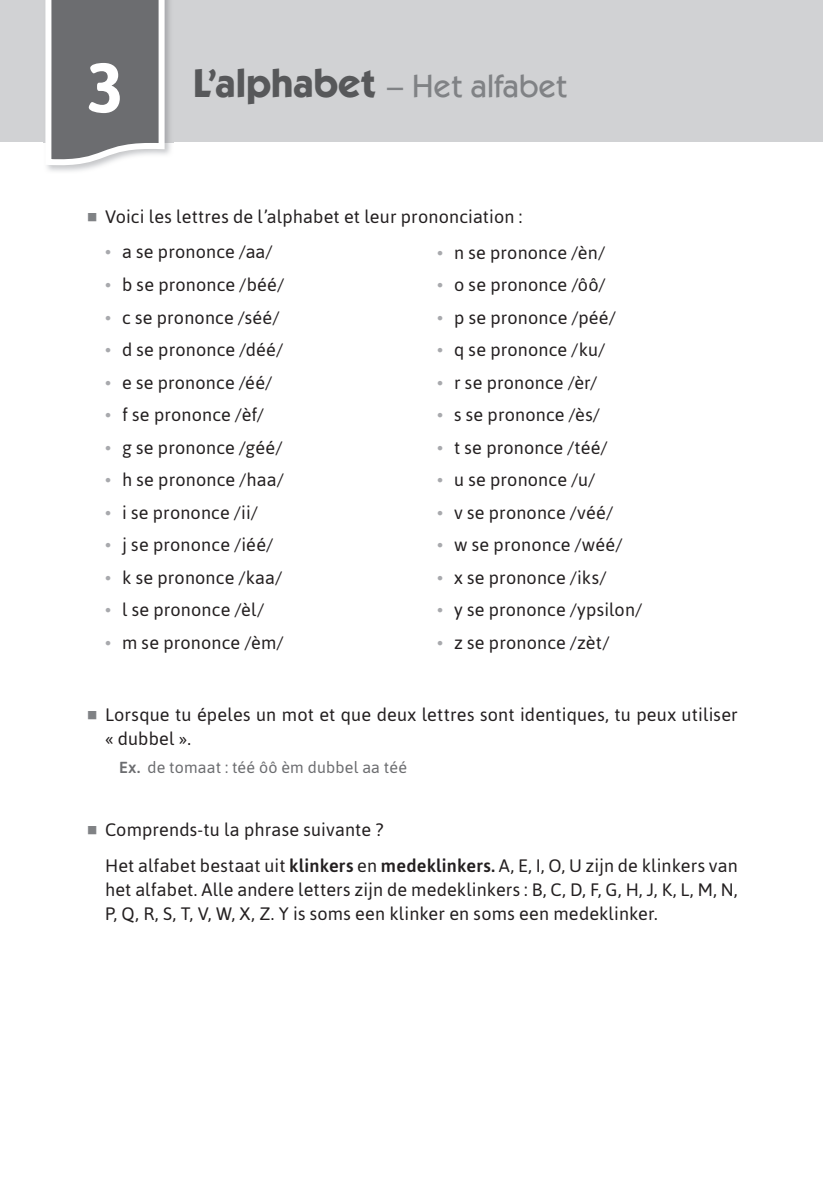
<style>
.page{position:relative;width:823px;height:1191px;background:#fff}
.page>*{position:absolute;margin:0;border:0;box-sizing:border-box;transform-origin:0 0}
.t1{font:700 70px "Asap";color:#fff}
.t2{font:500 32px "ITC Kabel Std";color:#808285}
.t3{font:18px/24px "Asap";letter-spacing:.01em;color:#231f20}
.t4{font:16px "Asap";letter-spacing:.015em;color:#6c6d70}
.s1{font-weight:700;font-size:40px;color:#57585a}
.s2{color:#a8a9ad}
.s3{font-weight:500}
</style>
<div class="page">
<div style="left:0;top:0;width:822px;height:142px;background:#d1d2d4"></div>
<img style="left:47px;top:0;width:126px;height:172px">
<svg style="left:43px;top:0;width:124px;height:168px;background:#898a8c"></svg>
<h1 class="t1" style="left:86px;top:41px;width:39px">3</h1>
<h2 class="t2" style="left:193px;top:67px;width:375px"><span class="s1">L’alphabet</span> – Het alfabet</h2>
<p class="t3" style="left:105px;top:204px;width:418px">Voici les lettres de l’alphabet et leur prononciation :</p>
<p class="t3" style="left:105px;top:239px;width:169px"><span class="s2">•</span> a se prononce /aa/</p>
<p class="t3" style="left:105px;top:272px;width:180px"><span class="s2">•</span> b se prononce /béé/</p>
<p class="t3" style="left:105px;top:304px;width:176px"><span class="s2">•</span> c se prononce /séé/</p>
<p class="t3" style="left:105px;top:337px;width:179px"><span class="s2">•</span> d se prononce /déé/</p>
<p class="t3" style="left:105px;top:369px;width:169px"><span class="s2">•</span> e se prononce /éé/</p>
<p class="t3" style="left:105px;top:402px;width:160px"><span class="s2">•</span> f se prononce /èf/</p>
<p class="t3" style="left:105px;top:434px;width:179px"><span class="s2">•</span> g se prononce /géé/</p>
<p class="t3" style="left:105px;top:467px;width:180px"><span class="s2">•</span> h se prononce /haa/</p>
<p class="t3" style="left:105px;top:499px;width:154px"><span class="s2">•</span> i se prononce /ii/</p>
<p class="t3" style="left:105px;top:532px;width:170px"><span class="s2">•</span> j se prononce /iéé/</p>
<p class="t3" style="left:105px;top:565px;width:179px"><span class="s2">•</span> k se prononce /kaa/</p>
<p class="t3" style="left:105px;top:597px;width:160px"><span class="s2">•</span> l se prononce /èl/</p>
<p class="t3" style="left:105px;top:630px;width:180px"><span class="s2">•</span> m se prononce /èm/</p>
<p class="t3" style="left:437px;top:239px;width:169px"><span class="s2">•</span> n se prononce /èn/</p>
<p class="t3" style="left:437px;top:272px;width:170px"><span class="s2">•</span> o se prononce /ôô/</p>
<p class="t3" style="left:437px;top:304px;width:180px"><span class="s2">•</span> p se prononce /péé/</p>
<p class="t3" style="left:437px;top:337px;width:170px"><span class="s2">•</span> q se prononce /ku/</p>
<p class="t3" style="left:437px;top:370px;width:161px"><span class="s2">•</span> r se prononce /èr/</p>
<p class="t3" style="left:437px;top:402px;width:164px"><span class="s2">•</span> s se prononce /ès/</p>
<p class="t3" style="left:437px;top:435px;width:172px"><span class="s2">•</span> t se prononce /téé/</p>
<p class="t3" style="left:437px;top:467px;width:160px"><span class="s2">•</span> u se prononce /u/</p>
<p class="t3" style="left:437px;top:500px;width:177px"><span class="s2">•</span> v se prononce /véé/</p>
<p class="t3" style="left:437px;top:532px;width:187px"><span class="s2">•</span> w se prononce /wéé/</p>
<p class="t3" style="left:437px;top:565px;width:171px"><span class="s2">•</span> x se prononce /iks/</p>
<p class="t3" style="left:437px;top:597px;width:206px"><span class="s2">•</span> y se prononce /ypsilon/</p>
<p class="t3" style="left:437px;top:630px;width:174px"><span class="s2">•</span> z se prononce /zèt/</p>
<p class="t3" style="left:105px;top:702px;width:634px">Lorsque tu épeles un mot et que deux lettres sont identiques, tu peux utiliser « dubbel ».</p>
<p class="t4" style="left:119px;top:756px;width:289px"><span class="s3">Ex.</span> de tomaat : téé ôô èm dubbel aa téé</p>
<p class="t3" style="left:105px;top:811px;width:634px;line-height:35.4px">Comprends-tu la phrase suivante ?<br>Het alfabet bestaat uit <span class="s3">klinkers</span> en <span class="s3">medeklinkers.</span> A, E, I, O, U zijn de klinkers van</p>
<p class="t3" style="left:105px;top:876px;width:634px">het alfabet. Alle andere letters zijn de medeklinkers : B, C, D, F, G, H, J, K, L, M, N,<br>P, Q, R, S, T, V, W, X, Z. Y is soms een klinker en soms een medeklinker.</p>
</div>
